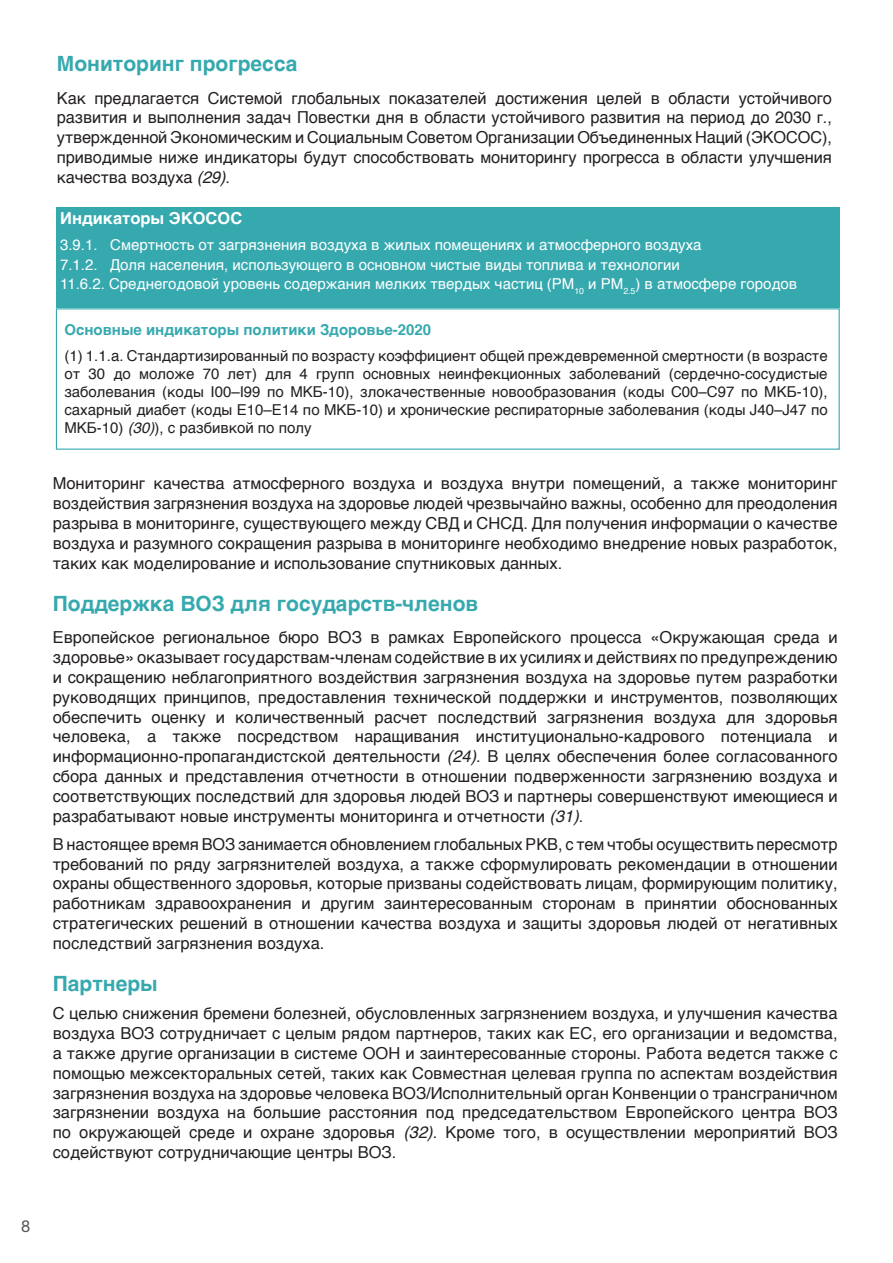
<style>
.page{position:relative;width:893px;height:1263px;background:#fff}
.page>*{position:absolute;margin:0;border:0;box-sizing:border-box;transform-origin:0 0}
.sottotitoli{font:700 21px "Helvetica";color:#36a9af}
.TESTO_NORMALE{font:700 21px "Helvetica";color:#36a9af}
.TESTO_NORMALE-2{font:16.5px/19.8px "Helvetica";color:#231f20;text-align:justify}
.TESTO_NORMALE-3{font:700 16.5px "Helvetica";color:#fff}
.t1{font:16.5px "Helvetica Neue LT Std";color:#57585a}
.TESTO_NORMALE-4{font:15px/18px "Helvetica";color:#231f20;text-align:justify}
.TESTO_NORMALE-5{font:15px "Helvetica";color:#fff}
.TESTO_NORMALE-6{font:700 15px "Helvetica";color:#36a9af}
.s1{font-style:italic}
</style>
<div class="page">
<div style="left:56px;top:308px;width:784px;height:142px;border:1px solid #36a9af"></div>
<div style="left:56px;top:207px;width:784px;height:101px;background:#36a9af"></div>
<p class="sottotitoli" style="left:57px;top:47px;width:242px">Мониторинг прогресса</p>
<p class="TESTO_NORMALE-2" style="left:57px;top:88px;width:777px">Как предлагается Системой глобальных показателей достижения целей в области устойчивого развития и выполнения задач Повестки дня в области устойчивого развития на период до 2030 г., утвержденной Экономическим и Социальным Советом Организации Объединенных Наций (ЭКОСОС), приводимые ниже индикаторы будут способствовать мониторингу прогресса в области улучшения качества воздуха <span class="s1">(29)</span>.</p>
<p class="TESTO_NORMALE-3" style="left:60px;top:205px;width:184px">Индикаторы ЭКОСОС</p>
<p class="TESTO_NORMALE-5" style="left:60px;top:234px;width:643px">3.9.1. Смертность от загрязнения воздуха в жилых помещениях и атмосферного воздуха</p>
<p class="TESTO_NORMALE-5" style="left:60px;top:253px;width:621px">7.1.2. Доля населения, использующего в основном чистые виды топлива и технологии</p>
<p class="TESTO_NORMALE-5" style="left:60px;top:272px;width:739px">11.6.2. Среднегодовой уровень содержания мелких твердых частиц (PM<sub>10</sub> и PM<sub>2.5</sub>) в атмосфере городов</p>
<p class="TESTO_NORMALE-6" style="left:64px;top:317px;width:368px">Основные индикаторы политики Здоровье-2020</p>
<p class="TESTO_NORMALE-4" style="left:64px;top:347px;width:765px">(1) 1.1.a. Стандартизированный по возрасту коэффициент общей преждевременной смертности (в возрасте от 30 до моложе 70 лет) для 4 групп основных неинфекционных заболеваний (сердечно-сосудистые заболевания (коды I00–I99 по МКБ-10), злокачественные новообразования (коды C00–C97 по МКБ-10), сахарный диабет (коды E10–E14 по МКБ-10) и хронические респираторные заболевания (коды J40–J47 по МКБ-10) <span class="s1">(30)</span>), с разбивкой по полу</p>
<p class="TESTO_NORMALE-2" style="left:53px;top:474px;width:786px">Мониторинг качества атмосферного воздуха и воздуха внутри помещений, а также мониторинг воздействия загрязнения воздуха на здоровье людей чрезвычайно важны, особенно для преодоления разрыва в мониторинге, существующего между СВД и СНСД. Для получения информации о качестве воздуха и разумного сокращения разрыва в мониторинге необходимо внедрение новых разработок, таких как моделирование и использование спутниковых данных.</p>
<p class="sottotitoli" style="left:53px;top:586px;width:427px">Поддержка ВОЗ для государств-членов</p>
<p class="TESTO_NORMALE-2" style="left:53px;top:628px;width:786px">Европейское региональное бюро ВОЗ в рамках Европейского процесса «Окружающая среда и здоровье» оказывает государствам-членам содействие в их усилиях и действиях по предупреждению и сокращению неблагоприятного воздействия загрязнения воздуха на здоровье путем разработки руководящих принципов, предоставления технической поддержки и инструментов, позволяющих обеспечить оценку и количественный расчет последствий загрязнения воздуха для здоровья человека, а также посредством наращивания институционально-кадрового потенциала и информационно-пропагандистской деятельности <span class="s1">(24)</span>. В целях обеспечения более согласованного сбора данных и представления отчетности в отношении подверженности загрязнению воздуха и соответствующих последствий для здоровья людей ВОЗ и партнеры совершенствуют имеющиеся и разрабатывают новые инструменты мониторинга и отчетности <span class="s1">(31)</span>.</p>
<p class="TESTO_NORMALE-2" style="left:53px;top:835px;width:786px">В настоящее время ВОЗ занимается обновлением глобальных РКВ, с тем чтобы осуществить пересмотр требований по ряду загрязнителей воздуха, а также сформулировать рекомендации в отношении охраны общественного здоровья, которые призваны содействовать лицам, формирующим политику, работникам здравоохранения и другим заинтересованным сторонам в принятии обоснованных стратегических решений в отношении качества воздуха и защиты здоровья людей от негативных последствий загрязнения воздуха.</p>
<p class="TESTO_NORMALE" style="left:53px;top:967px;width:106px">Партнеры</p>
<p class="TESTO_NORMALE-2" style="left:53px;top:1004px;width:786px">С целью снижения бремени болезней, обусловленных загрязнением воздуха, и улучшения качества воздуха ВОЗ сотрудничает с целым рядом партнеров, таких как ЕС, его организации и ведомства, а также другие организации в системе ООН и заинтересованные стороны. Работа ведется также с помощью межсекторальных сетей, таких как Совместная целевая группа по аспектам воздействия загрязнения воздуха на здоровье человека ВОЗ/Исполнительный орган Конвенции о трансграничном загрязнении воздуха на большие расстояния под председательством Европейского центра ВОЗ по окружающей среде и охране здоровья <span class="s1">(32)</span>. Кроме того, в осуществлении мероприятий ВОЗ содействуют сотрудничающие центры ВОЗ.</p>
<p class="t1" style="left:21px;top:1216px;width:11px">8</p>
</div>
